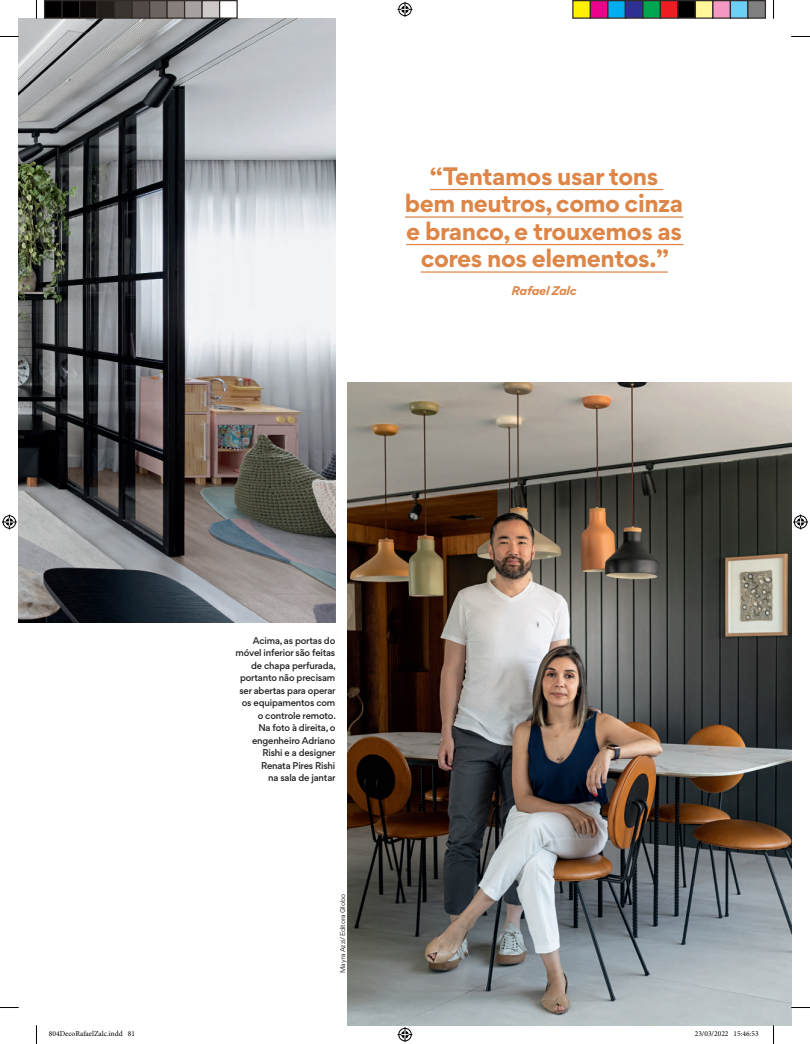
<style>
.page{position:relative;width:810px;height:1044px;background:#fff}
.page>*{position:absolute;margin:0;border:0;box-sizing:border-box;transform-origin:0 0}
.t1{font:700 22.5px/27.5px "Gordita";letter-spacing:-.02em;color:#dd8648;text-align:center}
.t2{font:italic 700 11.25px "Gordita";letter-spacing:-.02em;color:#dd8648}
.t3{font:500 8.75px/12.5px "Gordita";letter-spacing:-.02em;color:#231f20;text-align:right}
.t4{font:7.5px "Minion Pro";color:#000}
.t5{font:6.25px "Gordita";color:#231f20}
</style>
<div class="page">
<img style="left:348px;top:382px;width:443px;height:643px">
<img style="left:19px;top:19px;width:316px;height:603px">
<hr style="left:430px;top:189px;width:233px;height:1px;background:#dd8648">
<hr style="left:405px;top:216px;width:278px;height:2px;background:#dd8648">
<hr style="left:406px;top:244px;width:277px;height:1px;background:#dd8648">
<hr style="left:421px;top:271px;width:247px;height:2px;background:#dd8648">
<svg style="left:0;top:36px;width:19px;height:1px"></svg>
<svg style="left:791px;top:36px;width:19px;height:1px"></svg>
<svg style="left:0;top:1007px;width:19px;height:1px"></svg>
<svg style="left:791px;top:1007px;width:19px;height:1px"></svg>
<svg style="left:36px;top:0;width:1px;height:19px"></svg>
<svg style="left:36px;top:1025px;width:1px;height:19px"></svg>
<svg style="left:773px;top:0;width:1px;height:19px"></svg>
<svg style="left:773px;top:1025px;width:1px;height:19px"></svg>
<svg style="left:397px;top:2px;width:15px;height:15px"></svg>
<svg style="left:397px;top:1027px;width:15px;height:15px"></svg>
<svg style="left:2px;top:514px;width:15px;height:15px"></svg>
<svg style="left:793px;top:514px;width:15px;height:15px"></svg>
<div style="left:45px;top:1px;width:17px;height:17px;background:#000"></div>
<div style="left:44px;top:0;width:19px;height:19px;border:1px solid #302a28"></div>
<div style="left:62px;top:1px;width:18px;height:17px;background:#000"></div>
<div style="left:61px;top:0;width:19px;height:19px;border:1px solid #302a28"></div>
<div style="left:80px;top:1px;width:17px;height:17px;background:#0c0806"></div>
<div style="left:79px;top:0;width:19px;height:19px;border:1px solid #302a28"></div>
<div style="left:97px;top:1px;width:18px;height:17px;background:#241e1b"></div>
<div style="left:96px;top:0;width:19px;height:19px;border:1px solid #302a28"></div>
<div style="left:115px;top:1px;width:17px;height:17px;background:#3b3532"></div>
<div style="left:114px;top:0;width:19px;height:19px;border:1px solid #302a28"></div>
<div style="left:132px;top:1px;width:18px;height:17px;background:#524a47"></div>
<div style="left:131px;top:0;width:19px;height:19px;border:1px solid #302a28"></div>
<div style="left:150px;top:1px;width:17px;height:17px;background:#6b6360"></div>
<div style="left:149px;top:0;width:19px;height:19px;border:1px solid #302a28"></div>
<div style="left:167px;top:1px;width:18px;height:17px;background:#867f7c"></div>
<div style="left:166px;top:0;width:19px;height:19px;border:1px solid #302a28"></div>
<div style="left:185px;top:1px;width:17px;height:17px;background:#a7a2a0"></div>
<div style="left:184px;top:0;width:19px;height:19px;border:1px solid #302a28"></div>
<div style="left:202px;top:1px;width:18px;height:17px;background:#cdc9c8"></div>
<div style="left:201px;top:0;width:19px;height:19px;border:1px solid #302a28"></div>
<div style="left:219px;top:0;width:19px;height:19px;border:1px solid #302a28"></div>
<div style="left:573px;top:1px;width:17px;height:17px;background:#fff101"></div>
<div style="left:572px;top:0;width:19px;height:19px;border:1px solid #302a28"></div>
<div style="left:590px;top:1px;width:18px;height:17px;background:#ed028c"></div>
<div style="left:590px;top:0;width:18px;height:19px;border:1px solid #302a28"></div>
<div style="left:608px;top:1px;width:17px;height:17px;background:#00aeef"></div>
<div style="left:607px;top:0;width:19px;height:19px;border:1px solid #302a28"></div>
<div style="left:625px;top:1px;width:18px;height:17px;background:#2e3092"></div>
<div style="left:625px;top:0;width:18px;height:19px;border:1px solid #302a28"></div>
<div style="left:643px;top:1px;width:17px;height:17px;background:#00a54f"></div>
<div style="left:642px;top:0;width:19px;height:19px;border:1px solid #302a28"></div>
<div style="left:660px;top:1px;width:18px;height:17px;background:#ee1d23"></div>
<div style="left:660px;top:0;width:18px;height:19px;border:1px solid #302a28"></div>
<div style="left:678px;top:1px;width:17px;height:17px;background:#000"></div>
<div style="left:677px;top:0;width:19px;height:19px;border:1px solid #302a28"></div>
<div style="left:695px;top:1px;width:18px;height:17px;background:#fff79a"></div>
<div style="left:695px;top:0;width:18px;height:19px;border:1px solid #302a28"></div>
<div style="left:713px;top:1px;width:17px;height:17px;background:#f499c2"></div>
<div style="left:712px;top:0;width:19px;height:19px;border:1px solid #302a28"></div>
<div style="left:730px;top:1px;width:18px;height:17px;background:#6bcff6"></div>
<div style="left:730px;top:0;width:18px;height:19px;border:1px solid #302a28"></div>
<div style="left:748px;top:1px;width:17px;height:17px;background:#808080"></div>
<div style="left:747px;top:0;width:19px;height:19px;border:1px solid #302a28"></div>
<h1 class="t1" style="left:405px;top:163px;width:280px">“Tentamos usar tons bem neutros, como cinza e branco, e trouxemos as cores nos elementos.”</h1>
<p class="t2" style="left:511px;top:284px;width:67px">Rafael Zalc</p>
<p class="t3" style="left:236px;top:635px;width:102px">Acima, as portas do móvel inferior são feitas de chapa perfurada, portanto não precisam ser abertas para operar os equipamentos com o controle remoto.<br>Na foto à direita, o engenheiro Adriano<br>Rishi e a designer<br>Renata Pires Rishi<br>na sala de jantar</p>
<p class="t5" style="left:339px;top:973px;width:81px;rotate:-90deg">Mayra Azzi/Editora Globo</p>
<p class="t4" style="left:49px;top:1029px;width:87px">804DecoRafaelZalc.indd 81</p>
<p class="t4" style="left:695px;top:1029px;width:65px">23/03/2022 15:46:53</p>
</div>
